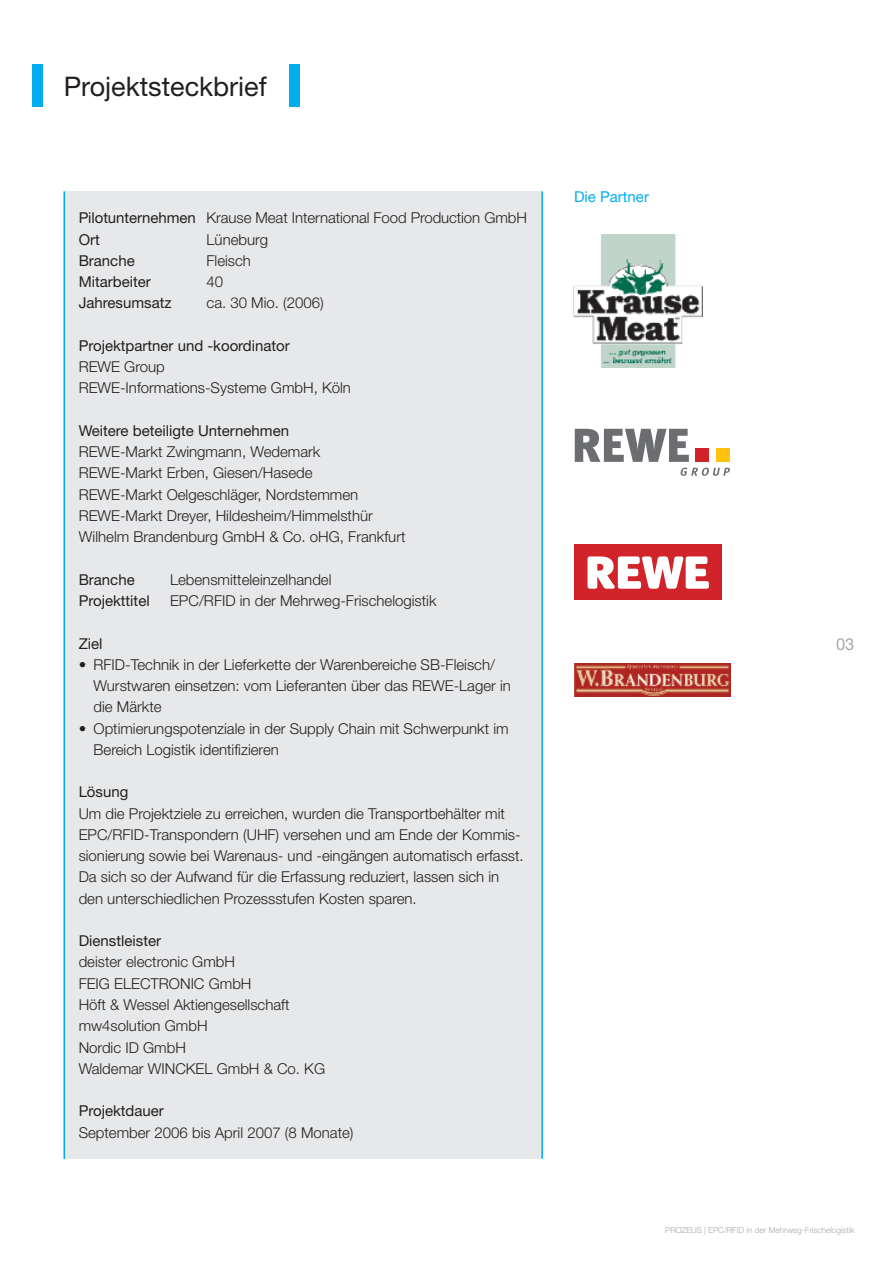
<style>
.page{position:relative;width:893px;height:1263px;background:#fff}
.page>*{position:absolute;margin:0;border:0;box-sizing:border-box;transform-origin:0 0}
.t1{font:27px "Helvetica Neue";color:#231f20}
.t2{font:16.5px "Helvetica Neue";color:#a8a9ad}
.t3{font:300 15px/21.3px "Helvetica Neue";color:#231f20}
.t4{font:15px "Helvetica Neue";color:#231f20}
.t5{font:15px "Helvetica Neue";color:#00aeef}
.t6{font:300 8.25px "Helvetica Neue";color:#a8a9ad}
.s1{font-weight:400}
</style>
<div class="page">
<div style="left:64px;top:191px;width:478px;height:968px;background:#e7e8e9"></div>
<hr style="left:64px;top:191px;width:1px;height:968px;background:#00aeef">
<hr style="left:541px;top:191px;width:2px;height:968px;background:#00aeef">
<div style="left:575px;top:544px;width:146px;height:55px;background:#d1232a"></div>
<svg style="left:587px;top:556px;width:122px;height:33px"></svg>
<svg style="left:575px;top:429px;width:114px;height:33px"></svg>
<svg style="left:681px;top:468px;width:49px;height:8px"></svg>
<div style="left:695px;top:448px;width:14px;height:14px;background:#d1232a"></div>
<div style="left:716px;top:448px;width:14px;height:14px;background:#fec210"></div>
<img style="left:574px;top:663px;width:157px;height:34px">
<img style="left:574px;top:235px;width:129px;height:132px">
<div style="left:32px;top:64px;width:11px;height:42px;background:#00aeef"></div>
<div style="left:289px;top:64px;width:10px;height:42px;background:#00aeef"></div>
<h1 class="t1" style="left:64px;top:76px;width:204px">Projektsteckbrief</h1>
<p class="t3" style="left:79px;top:207px;width:450px"><span class="s1">Pilotunternehmen</span> Krause Meat International Food Production GmbH<br><span class="s1">Ort</span></p>
<p class="t3" style="left:207px;top:228px;width:63px">Lüneburg</p>
<p class="t4" style="left:79px;top:255px;width:58px">Branche</p>
<p class="t3" style="left:207px;top:249px;width:46px">Fleisch</p>
<p class="t4" style="left:79px;top:276px;width:74px">Mitarbeiter</p>
<p class="t3" style="left:207px;top:271px;width:18px">40</p>
<p class="t4" style="left:79px;top:298px;width:95px">Jahresumsatz</p>
<p class="t3" style="left:207px;top:292px;width:119px">ca. 30 Mio. (2006)</p>
<p class="t4" style="left:79px;top:340px;width:213px">Projektpartner und -koordinator</p>
<p class="t3" style="left:79px;top:356px;width:274px">REWE Group<br>REWE-Informations-Systeme GmbH, Köln</p>
<p class="t4" style="left:79px;top:425px;width:212px">Weitere beteiligte Unternehmen</p>
<p class="t3" style="left:79px;top:441px;width:328px">REWE-Markt Zwingmann, Wedemark REWE-Markt Erben, Giesen/Hasede<br>REWE-Markt Oelgeschläger, Nordstemmen REWE-Markt Dreyer, Hildesheim/Himmelsthür Wilhelm Brandenburg GmbH &amp; Co. oHG, Frankfurt</p>
<p class="t4" style="left:79px;top:574px;width:58px">Branche</p>
<p class="t3" style="left:170px;top:568px;width:163px">Lebensmitteleinzelhandel</p>
<p class="t4" style="left:79px;top:595px;width:73px">Projekttitel</p>
<p class="t3" style="left:170px;top:590px;width:268px">EPC/RFID in der Mehrweg-Frischelogistik</p>
<p class="t4" style="left:79px;top:638px;width:25px">Ziel</p>
<p class="t3" style="left:94px;top:653px;width:419px;text-indent:-15px">• RFID-Technik in der Lieferkette der Warenbereiche SB-Fleisch/<br>Wurstwaren einsetzen: vom Lieferanten über das REWE-Lager in die Märkte</p>
<p class="t3" style="left:94px;top:717px;width:417px;text-indent:-15px">• Optimierungspotenziale in der Supply Chain mit Schwerpunkt im<br>Bereich Logistik identifizieren</p>
<p class="t4" style="left:79px;top:787px;width:51px">Lösung</p>
<p class="t3" style="left:79px;top:802px;width:447px">Um die Projektziele zu erreichen, wurden die Transportbehälter mit EPC/RFID-Transpondern (UHF) versehen und am Ende der Kommis&shy;sionierung sowie bei Warenaus- und -eingängen automatisch erfasst.<br>Da sich so der Aufwand für die Erfassung reduziert, lassen sich in den unterschiedlichen Prozessstufen Kosten sparen.</p>
<p class="t4" style="left:79px;top:935px;width:84px">Dienstleister</p>
<p class="t3" style="left:79px;top:951px;width:248px">deister electronic GmbH<br>FEIG ELECTRONIC GmbH<br>Höft &amp; Wessel Aktiengesellschaft mw4solution GmbH<br>Nordic ID GmbH<br>Waldemar WINCKEL GmbH &amp; Co. KG</p>
<p class="t4" style="left:79px;top:1105px;width:87px">Projektdauer</p>
<p class="t3" style="left:79px;top:1121px;width:276px">September 2006 bis April 2007 (8 Monate)</p>
<p class="t5" style="left:574px;top:191px;width:76px">Die Partner</p>
<p class="t2" style="left:836px;top:638px;width:20px">03</p>
<p class="t6" style="left:665px;top:1225px;width:191px">PROZEUS | EPC/RFID in der Mehrweg-Frischelogistik</p>
</div>
